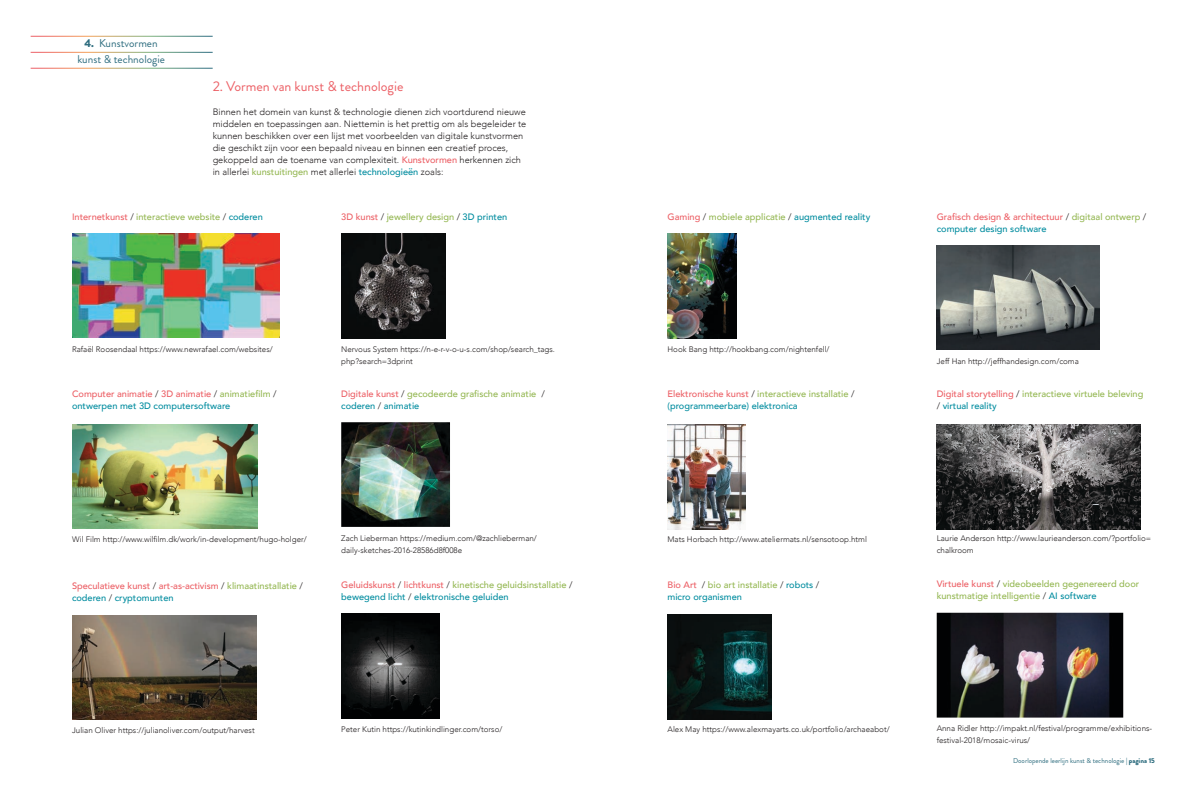
<style>
.page{position:relative;width:1191px;height:794px;background:#fff}
.page>*{position:absolute;margin:0;border:0;box-sizing:border-box;transform-origin:0 0}
.t1{font:14px "Brandon Grotesque";color:#ec5f65}
.t2{font:11.3px/15.9px "Brandon Grotesque";color:#2e6d7f;text-align:center}
.t3{font:300 9.2px/12px "Avenir";color:#231f20}
.t4{font:500 9.2px/12px "Avenir";color:#94b752}
.t5{font:500 9.2px/12px "Avenir";color:#008c9f}
.t6{font:500 9.2px/12px "Avenir";color:#ec5f65}
.t7{font:300 8px/12px "Avenir";color:#231f20}
.t8{font:7px "Brandon Grotesque";color:#2e6d7f}
.s1{font-weight:900}
.s2{font-weight:500;color:#ec5f65}
.s3{font-weight:500;color:#94b752}
.s4{font-weight:500;color:#008c9f}
.s5{color:#ec5f65}
.s6{font-weight:300;color:#231f20}
.s7{color:#008c9f}
.s8{color:#94b752}
</style>
<div class="page">
<img style="left:667px;top:424px;width:78px;height:105px">
<img style="left:936px;top:424px;width:204px;height:105px">
<img style="left:667px;top:233px;width:70px;height:105px">
<img style="left:667px;top:615px;width:104px;height:104px">
<img style="left:936px;top:613px;width:187px;height:104px">
<img style="left:341px;top:613px;width:98px;height:105px">
<img style="left:936px;top:245px;width:163px;height:105px">
<img style="left:72px;top:615px;width:184px;height:104px">
<img style="left:279px;top:233px;width:1px;height:104px">
<img style="left:72px;top:233px;width:207px;height:104px">
<img style="left:341px;top:422px;width:109px;height:105px">
<img style="left:72px;top:424px;width:185px;height:104px">
<img style="left:341px;top:233px;width:105px;height:105px">
<h2 class="t2" style="left:77px;top:35px;width:89px"><span class="s1">4.</span> Kunstvormen kunst &amp; technologie</h2>
<h1 class="t1" style="left:213px;top:76px;width:192px">2. Vormen van kunst &amp; technologie</h1>
<p class="t3" style="left:213px;top:105px;width:315px">Binnen het domein van kunst &amp; technologie dienen zich voortdurend nieuwe middelen en toepassingen aan. Niettemin is het prettig om als begeleider te kunnen beschikken over een lijst met voorbeelden van digitale kunstvormen die geschikt zijn voor een bepaald niveau en binnen een creatief proces, gekoppeld aan de toename van complexiteit. <span class="s2">Kunstvormen</span> herkennen zich in allerlei <span class="s3">kunstuitingen</span> met allerlei <span class="s4">technologieën</span> zoals:</p>
<p class="t4" style="left:72px;top:210px;width:192px"><span class="s5">Internetkunst</span> <span class="s6">/</span> interactieve website <span class="s6">/</span> <span class="s7">coderen</span></p>
<p class="t4" style="left:341px;top:210px;width:167px"><span class="s5">3D kunst</span> <span class="s6">/</span> jewellery design <span class="s6">/</span> <span class="s7">3D printen</span></p>
<p class="t4" style="left:667px;top:210px;width:204px"><span class="s5">Gaming</span> <span class="s6">/</span> mobiele applicatie <span class="s6">/</span> <span class="s7">augmented reality</span></p>
<p class="t6" style="left:936px;top:210px;width:211px">Grafisch design &amp; architectuur <span class="s6">/</span> <span class="s8">digitaal ontwerp</span> <span class="s6">/ </span><span class="s7">computer design software</span></p>
<p class="t7" style="left:72px;top:343px;width:202px">Rafaël Roosendaal https://www.newrafael.com/websites/</p>
<p class="t7" style="left:341px;top:343px;width:215px">Nervous System https://n-e-r-v-o-u-s.com/shop/search_tags. php?search=3dprint</p>
<p class="t7" style="left:667px;top:343px;width:164px">Hook Bang http://hookbang.com/nightenfell/</p>
<p class="t7" style="left:936px;top:355px;width:144px">Jeff Han http://jeffhandesign.com/coma</p>
<p class="t5" style="left:72px;top:388px;width:206px"><span class="s5">Computer animatie</span> <span class="s6">/</span> <span class="s5">3D animatie</span> <span class="s6">/</span> <span class="s8">animatiefilm</span> <span class="s6">/ </span>ontwerpen met 3D computersoftware</p>
<p class="t4" style="left:341px;top:387px;width:205px"><span class="s5">Digitale kunst</span> <span class="s6">/</span> gecodeerde grafische animatie <span class="s6">/ </span><span class="s7">coderen</span> <span class="s6">/</span> <span class="s7">animatie</span></p>
<p class="t5" style="left:667px;top:388px;width:188px"><span class="s5">Elektronische kunst</span> <span class="s6">/</span> <span class="s8">interactieve installatie</span> <span class="s6">/ </span>(programmeerbare) elektronica</p>
<p class="t4" style="left:936px;top:387px;width:208px"><span class="s5">Digital storytelling</span> <span class="s6">/</span> interactieve virtuele beleving <span class="s6">/</span> <span class="s7">virtual reality</span></p>
<p class="t7" style="left:72px;top:533px;width:236px">Wil Film http://www.wilfilm.dk/work/in-development/hugo-holger/</p>
<p class="t7" style="left:341px;top:532px;width:197px">Zach Lieberman https://medium.com/@zachlieberman/ daily-sketches-2016-28586d8f008e</p>
<p class="t7" style="left:667px;top:533px;width:201px">Mats Horbach http://www.ateliermats.nl/sensotoop.html</p>
<p class="t7" style="left:936px;top:532px;width:216px">Laurie Anderson http://www.laurieanderson.com/?portfolio= chalkroom</p>
<p class="t6" style="left:72px;top:579px;width:232px">Speculatieve kunst <span class="s6">/</span> art-as-activism <span class="s6">/</span> <span class="s8">klimaatinstallatie</span> <span class="s6">/ </span><span class="s7">coderen</span> <span class="s6">/</span> <span class="s7">cryptomunten</span></p>
<p class="t5" style="left:341px;top:578px;width:233px"><span class="s5">Geluidskunst</span> <span class="s6">/</span> <span class="s5">lichtkunst</span> <span class="s6">/</span> <span class="s8">kinetische geluidsinstallatie</span> <span class="s6">/ </span>bewegend licht <span class="s6">/</span> elektronische geluiden</p>
<p class="t5" style="left:667px;top:578px;width:153px"><span class="s5">Bio Art</span> <span class="s6">/</span> <span class="s8">bio art installatie</span> <span class="s6">/</span> robots <span class="s6">/ </span>micro organismen</p>
<p class="t4" style="left:936px;top:577px;width:204px"><span class="s5">Virtuele kunst</span> <span class="s6">/</span> videobeelden gegenereerd door kunstmatige intelligentie <span class="s6">/</span> <span class="s7">AI software</span></p>
<p class="t7" style="left:72px;top:724px;width:184px">Julian Oliver https://julianoliver.com/output/harvest</p>
<p class="t7" style="left:341px;top:723px;width:163px">Peter Kutin https://kutinkindlinger.com/torso/</p>
<p class="t7" style="left:667px;top:723px;width:224px">Alex May https://www.alexmayarts.co.uk/portfolio/archaeabot/</p>
<p class="t7" style="left:936px;top:722px;width:217px">Anna Ridler http://impakt.nl/festival/programme/exhibitions&shy;festival-2018/mosaic-virus/</p>
<p class="t8" style="left:1013px;top:755px;width:143px">Doorlopende leerlijn kunst &amp; technologie <span class="s1">| pagina 15</span></p>
</div>
